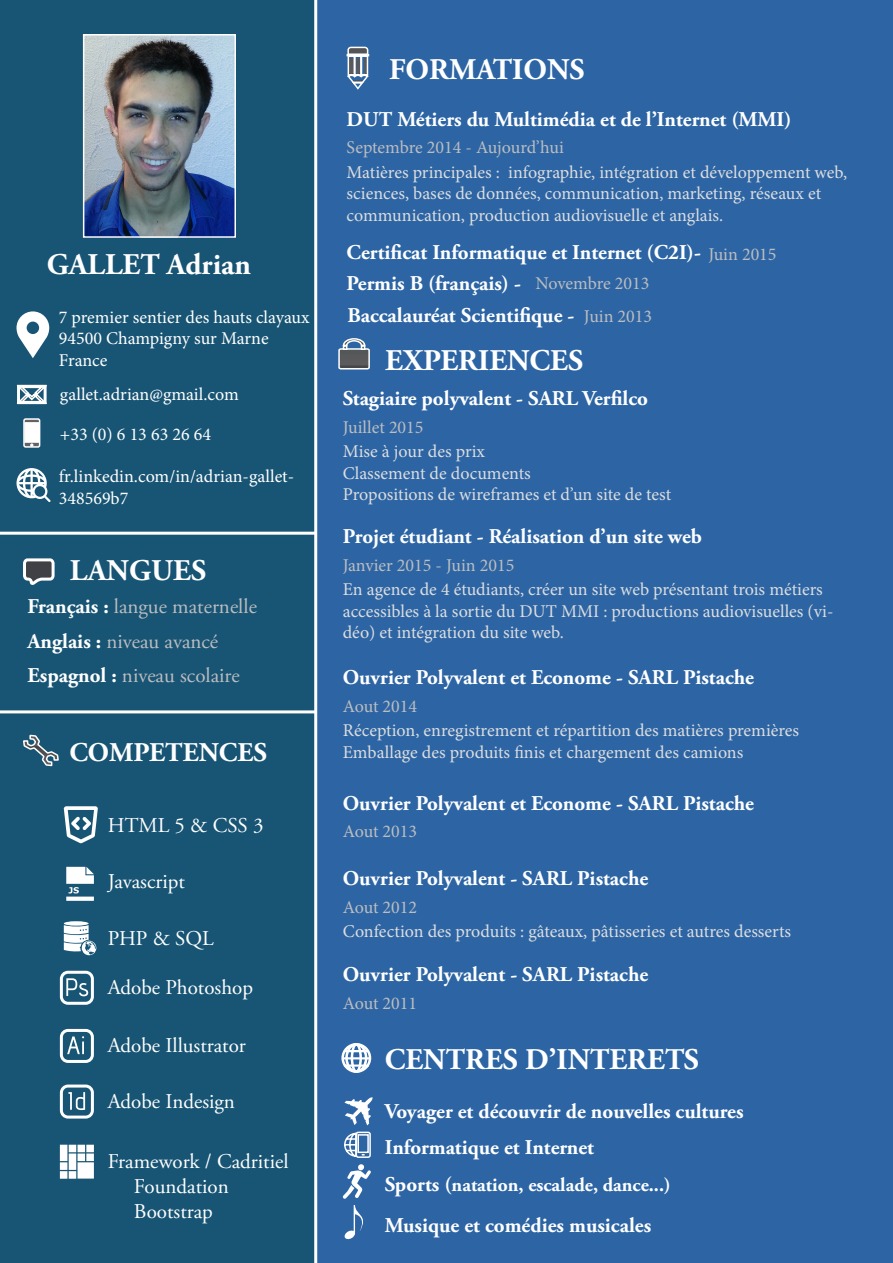
<style>
.page{position:relative;width:893px;height:1263px;background:#fff}
.page>*{position:absolute;margin:0;border:0;box-sizing:border-box;transform-origin:0 0}
.t1{font:700 30px "Adobe Garamond Pro";color:#fff}
.t2{font:700 27px "Adobe Garamond Pro";color:#fff}
.t3{font:700 21px "Adobe Garamond Pro";color:#fff}
.t4{font:21px "Adobe Garamond Pro";color:#fff}
.t5{font:21px "Adobe Garamond Pro";color:#bcbdc0}
.t6{font:700 19.5px "Adobe Garamond Pro";color:#fff}
.t7{font:18px/21.6px "Minion Pro";color:#dcdddf}
.t8{font:18px/21.6px "Minion Pro";color:#fff}
.t9{font:18px "Minion Pro";color:#bcbdc0}
.s1{font-weight:700;color:#fff}
.s2{font-size:21px}
</style>
<div class="page">
<div style="left:0;top:0;width:315px;height:1263px;background:#185575"></div>
<div style="left:317px;top:0;width:576px;height:1263px;background:#2d65a4"></div>
<svg style="left:346px;top:46px;width:23px;height:45px"></svg>
<svg style="left:22px;top:557px;width:34px;height:31px"></svg>
<svg style="left:338px;top:337px;width:33px;height:33px"></svg>
<svg style="left:22px;top:717px;width:38px;height:66px;background:#2e637e"></svg>
<svg style="left:341px;top:1042px;width:31px;height:31px"></svg>
<div style="left:344px;top:1064px;width:25px;height:3px;border:2px solid #fff"></div>
<svg style="left:345px;top:1097px;width:28px;height:28px"></svg>
<svg style="left:343px;top:1131px;width:29px;height:68px"></svg>
<svg style="left:344px;top:1205px;width:25px;height:34px"></svg>
<hr style="left:0;top:532px;width:316px;height:3px;background:#fff">
<svg style="left:64px;top:806px;width:34px;height:37px"></svg>
<svg style="left:66px;top:867px;width:28px;height:34px"></svg>
<svg style="left:64px;top:921px;width:32px;height:34px"></svg>
<div style="left:60px;top:971px;width:34px;height:34px;border:3px solid #fff;border-radius:7px"></div>
<svg style="left:66px;top:978px;width:22px;height:18px"></svg>
<div style="left:60px;top:1029px;width:34px;height:34px;border:3px solid #fff;border-radius:7px"></div>
<svg style="left:67px;top:1036px;width:17px;height:18px"></svg>
<svg style="left:60px;top:1145px;width:34px;height:34px"></svg>
<hr style="left:0;top:710px;width:316px;height:3px;background:#fff">
<svg style="left:17px;top:311px;width:32px;height:47px"></svg>
<svg style="left:17px;top:468px;width:34px;height:34px"></svg>
<div style="left:60px;top:1084px;width:34px;height:34px;border:3px solid #fff;border-radius:7px"></div>
<svg style="left:68px;top:1092px;width:17px;height:18px"></svg>
<svg style="left:14px;top:384px;width:33px;height:21px"></svg>
<svg style="left:24px;top:419px;width:16px;height:28px"></svg>
<div style="left:23px;top:418px;width:17px;height:30px;border:2px solid #fff;border-radius:2px"></div>
<div style="left:24px;top:422px;width:15px;height:21px;background:#fff;border:2px solid #fff"></div>
<img style="left:86px;top:37px;width:147px;height:198px">
<div style="left:83px;top:34px;width:153px;height:204px;border:2px solid #fff"></div>
<p class="t1" style="left:47px;top:247px;width:206px">GALLET Adrian</p>
<p class="t8" style="left:59px;top:306px;width:252px">7 premier sentier des hauts clayaux</p>
<p class="t8" style="left:59px;top:328px;width:211px">94500 Champigny sur Marne</p>
<p class="t8" style="left:59px;top:349px;width:50px">France</p>
<p class="t8" style="left:60px;top:383px;width:180px">gallet.adrian@gmail.com</p>
<p class="t8" style="left:60px;top:423px;width:153px">+33 (0) 6 13 63 26 64</p>
<p class="t8" style="left:59px;top:466px;width:237px">fr.linkedin.com/in/adrian-gallet-<br>348569b7</p>
<p class="t1" style="left:70px;top:553px;width:138px">LANGUES</p>
<p class="t5" style="left:27px;top:594px;width:231px"><span class="s1">Français :</span> langue maternelle</p>
<p class="t5" style="left:27px;top:629px;width:192px"><span class="s1">Anglais :</span> niveau avancé</p>
<p class="t5" style="left:27px;top:663px;width:214px"><span class="s1">Espagnol :</span> niveau scolaire</p>
<p class="t2" style="left:69px;top:737px;width:199px">COMPETENCES</p>
<p class="t4" style="left:108px;top:812px;width:157px">HTML 5 &amp; CSS 3</p>
<p class="t4" style="left:108px;top:869px;width:79px">Javascript</p>
<p class="t4" style="left:108px;top:926px;width:107px">PHP &amp; SQL</p>
<p class="t4" style="left:108px;top:975px;width:147px">Adobe Photoshop</p>
<p class="t4" style="left:108px;top:1033px;width:140px">Adobe Illustrator</p>
<p class="t4" style="left:108px;top:1088px;width:129px">Adobe Indesign</p>
<p class="t4" style="left:108px;top:1149px;width:182px">Framework / Cadritiel</p>
<p class="t4" style="left:134px;top:1174px;width:96px">Foundation</p>
<p class="t4" style="left:134px;top:1199px;width:80px">Bootstrap</p>
<p class="t1" style="left:389px;top:52px;width:197px">FORMATIONS</p>
<p class="t3" style="left:347px;top:107px;width:446px">DUT Métiers du Multimédia et de l’Internet (MMI)</p>
<p class="t7" style="left:347px;top:161px;width:502px">Matières principales : infographie, intégration et développement web, sciences, bases de données, communication, marketing, réseaux et communication, production audiovisuelle et anglais.</p>
<p class="t9" style="left:347px;top:136px;width:219px">Septembre 2014 - Aujourd’hui</p>
<p class="t3" style="left:347px;top:240px;width:356px">Certificat Informatique et Internet (C2I)-</p>
<p class="t9" style="left:708px;top:242px;width:70px">Juin 2015</p>
<p class="t3" style="left:347px;top:271px;width:176px">Permis B (français) -</p>
<p class="t9" style="left:536px;top:271px;width:115px">Novembre 2013</p>
<p class="t3" style="left:348px;top:303px;width:228px">Baccalauréat Scientifique -</p>
<p class="t9" style="left:584px;top:304px;width:70px">Juin 2013</p>
<p class="t1" style="left:385px;top:343px;width:199px">EXPERIENCES</p>
<p class="t3" style="left:343px;top:386px;width:307px">Stagiaire polyvalent - SARL Verfilco</p>
<p class="t7" style="left:343px;top:441px;width:144px">Mise à jour des prix</p>
<p class="t7" style="left:343px;top:462px;width:190px">Classement de documents</p>
<p class="t7" style="left:343px;top:484px;width:330px">Propositions de wireframes et d’un site de test</p>
<p class="t9" style="left:343px;top:415px;width:82px">Juillet 2015</p>
<p class="t3" style="left:343px;top:524px;width:361px">Projet étudiant - Réalisation d’un site web</p>
<p class="t7" style="left:343px;top:579px;width:492px">En agence de 4 étudiants, créer un site web présentant trois métiers accessibles à la sortie du DUT MMI : productions audiovisuelles (vi&shy;déo) et intégration du site web.</p>
<p class="t9" style="left:343px;top:553px;width:173px">Janvier 2015 - Juin 2015</p>
<p class="t3" style="left:343px;top:665px;width:413px">Ouvrier Polyvalent et Econome - SARL Pistache</p>
<p class="t7" style="left:343px;top:720px;width:458px">Réception, enregistrement et répartition des matières premières</p>
<p class="t7" style="left:343px;top:741px;width:402px">Emballage des produits finis et chargement des camions</p>
<p class="t9" style="left:343px;top:694px;width:76px">Aout 2014</p>
<p class="t3" style="left:343px;top:791px;width:413px">Ouvrier Polyvalent et Econome - SARL Pistache</p>
<p class="t9" style="left:343px;top:820px;width:76px">Aout 2013</p>
<p class="t3" style="left:343px;top:866px;width:307px">Ouvrier Polyvalent - SARL Pistache</p>
<p class="t7" style="left:343px;top:921px;width:450px">Confection des produits : gâteaux, pâtisseries et autres desserts</p>
<p class="t9" style="left:343px;top:895px;width:76px">Aout 2012</p>
<p class="t3" style="left:343px;top:962px;width:307px">Ouvrier Polyvalent - SARL Pistache</p>
<p class="t9" style="left:343px;top:991px;width:76px">Aout 2011</p>
<p class="t1" style="left:385px;top:1042px;width:316px">CENTRES D’INTERETS</p>
<p class="t3" style="left:385px;top:1099px;width:360px">Voyager et découvrir de nouvelles cultures</p>
<p class="t3" style="left:385px;top:1135px;width:211px">Informatique et Internet</p>
<p class="t6" style="left:385px;top:1174px;width:287px"><span class="s2">Sports (</span>natation, escalade, dance...)</p>
<p class="t3" style="left:385px;top:1213px;width:268px">Musique et comédies musicales</p>
</div>
